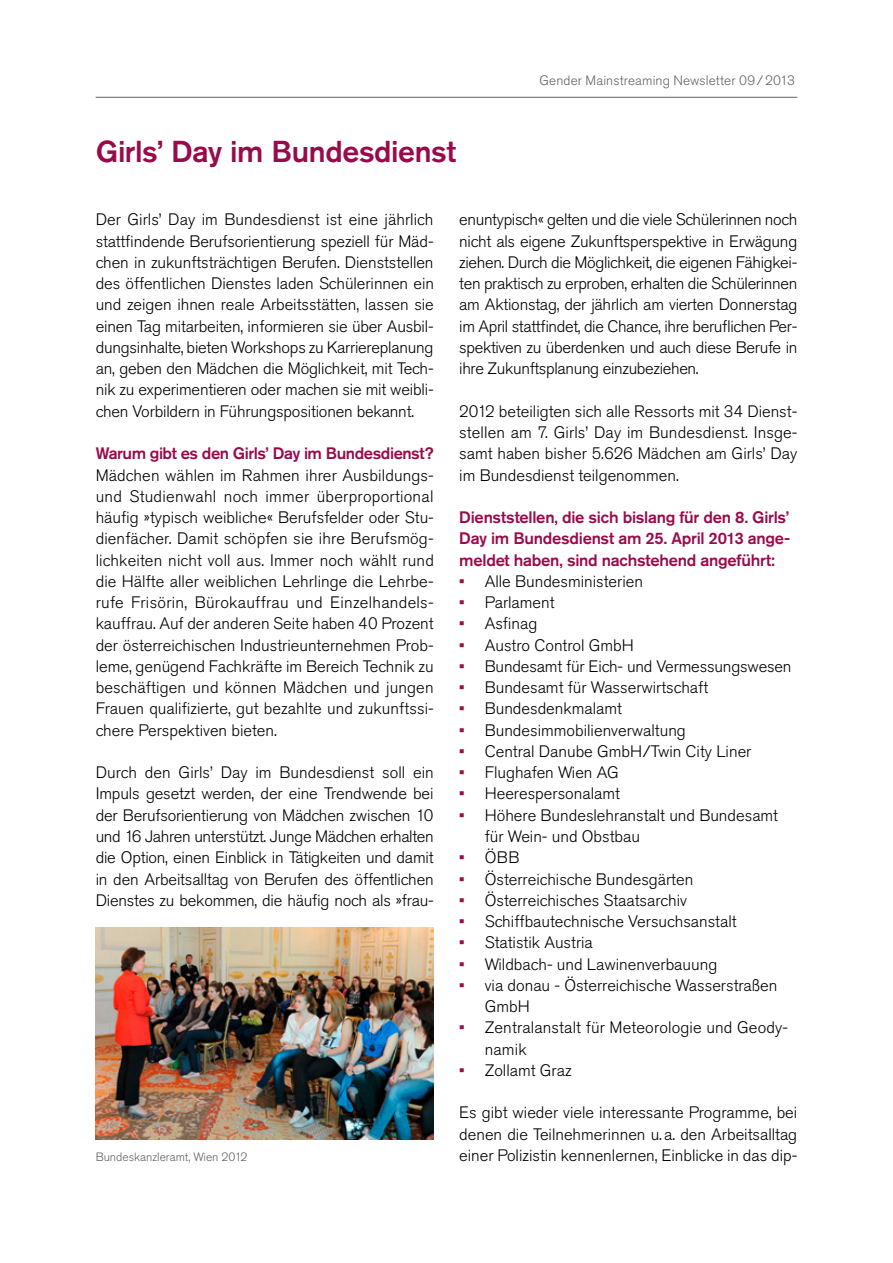
<style>
.page{position:relative;width:893px;height:1263px;background:#fff}
.page>*{position:absolute;margin:0;border:0;box-sizing:border-box;transform-origin:0 0}
.NL___Headline_1{font:500 30px "Akzidenz Grotesk Pro";letter-spacing:-.015em;color:#9a0a4a}
.NL_-_Lauftext{font:300 16.5px/21.3px "Akzidenz Grotesk Pro";color:#000;text-align:justify}
.NL_-_Headline_3{font:500 16.5px/21.3px "Akzidenz Grotesk Pro";letter-spacing:-.02em;color:#9a0a4a;text-align:justify}
.t1{font:300 13.5px "Akzidenz Grotesk Pro";letter-spacing:.01em;color:#636362}
.t2{font:300 12px "Akzidenz Grotesk Pro";color:#636362}
.s1{font-weight:500;color:#9a0a4a}
</style>
<div class="page">
<hr style="left:96px;top:97px;width:701px;height:1px;background:#636362">
<img style="left:96px;top:927px;width:338px;height:213px">
<h1 class="NL___Headline_1" style="left:96px;top:132px;width:362px">Girls’ Day im Bundesdienst</h1>
<p class="t1" style="left:540px;top:72px;width:257px">Gender Mainstreaming Newsletter 09/2013</p>
<p class="NL_-_Lauftext" style="left:96px;top:209px;width:340px">Der Girls’ Day im Bundesdienst ist eine jährlich stattfindende Berufsorientierung speziell für Mäd&shy;chen in zukunftsträchtigen Berufen. Dienststellen des öffentlichen Dienstes laden Schülerinnen ein und zeigen ihnen reale Arbeitsstätten, lassen sie einen Tag mitarbeiten, informieren sie über Ausbil&shy;dungsinhalte, bieten Workshops zu Karriereplanung an, geben den Mädchen die Möglichkeit, mit Tech&shy;nik zu experimentieren oder machen sie mit weibli&shy;chen Vorbildern in Führungspositionen bekannt.</p>
<h3 class="NL_-_Headline_3" style="left:96px;top:443px;width:340px">Warum gibt es den Girls’ Day im Bundesdienst?</h3>
<p class="NL_-_Lauftext" style="left:96px;top:464px;width:340px">Mädchen wählen im Rahmen ihrer Ausbildungs&shy;und Studienwahl noch immer überproportional häufig »typisch weibliche« Berufsfelder oder Stu&shy;dienfächer. Damit schöpfen sie ihre Berufsmög&shy;lichkeiten nicht voll aus. Immer noch wählt rund die Hälfte aller weiblichen Lehrlinge die Lehrbe&shy;rufe Frisörin, Bürokauffrau und Einzelhandels&shy;kauffrau. Auf der anderen Seite haben 40 Prozent der österreichischen Industrieunternehmen Prob&shy;leme, genügend Fachkräfte im Bereich Technik zu beschäftigen und können Mädchen und jungen Frauen qualifizierte, gut bezahlte und zukunftssi&shy;chere Perspektiven bieten.</p>
<p class="NL_-_Lauftext" style="left:96px;top:762px;width:340px">Durch den Girls’ Day im Bundesdienst soll ein Impuls gesetzt werden, der eine Trendwende bei der Berufsorientierung von Mädchen zwischen 10 und 16 Jahren unterstützt. Junge Mädchen erhalten die Option, einen Einblick in Tätigkeiten und damit in den Arbeitsalltag von Berufen des öffentlichen Dienstes zu bekommen, die häufig noch als »frau-</p>
<p class="NL_-_Lauftext" style="left:459px;top:209px;width:340px">enuntypisch« gelten und die viele Schülerinnen noch nicht als eigene Zukunftsperspektive in Erwägung ziehen. Durch die Möglichkeit, die eigenen Fähigkei&shy;ten praktisch zu erproben, erhalten die Schülerinnen am Aktionstag, der jährlich am vierten Donnerstag im April stattfindet, die Chance, ihre beruflichen Per&shy;spektiven zu überdenken und auch diese Berufe in ihre Zukunftsplanung einzubeziehen.</p>
<p class="NL_-_Lauftext" style="left:459px;top:400px;width:340px">2012 beteiligten sich alle Ressorts mit 34 Dienst&shy;stellen am 7. Girls’ Day im Bundesdienst. Insge&shy;samt haben bisher 5.626 Mädchen am Girls’ Day im Bundesdienst teilgenommen.</p>
<h3 class="NL_-_Headline_3" style="left:459px;top:506px;width:333px">Dienststellen, die sich bislang für den 8. Girls’ Day im Bundesdienst am 25. April 2013 ange&shy;meldet haben, sind nachstehend angeführt:</h3>
<p class="NL_-_Lauftext" style="left:459px;top:570px;width:185px"><span class="s1">•</span> Alle Bundesministerien</p>
<p class="NL_-_Lauftext" style="left:459px;top:592px;width:97px"><span class="s1">•</span> Parlament</p>
<p class="NL_-_Lauftext" style="left:459px;top:613px;width:80px"><span class="s1">•</span> Asfinag</p>
<p class="NL_-_Lauftext" style="left:459px;top:634px;width:176px"><span class="s1">•</span> Austro Control GmbH</p>
<p class="NL_-_Lauftext" style="left:459px;top:655px;width:334px"><span class="s1">•</span> Bundesamt für Eich- und Vermessungswesen</p>
<p class="NL_-_Lauftext" style="left:459px;top:677px;width:250px"><span class="s1">•</span> Bundesamt für Wasserwirtschaft</p>
<p class="NL_-_Lauftext" style="left:459px;top:698px;width:164px"><span class="s1">•</span> Bundesdenkmalamt</p>
<p class="NL_-_Lauftext" style="left:459px;top:719px;width:228px"><span class="s1">•</span> Bundesimmobilienverwaltung</p>
<p class="NL_-_Lauftext" style="left:459px;top:740px;width:294px"><span class="s1">•</span> Central Danube GmbH/Twin City Liner</p>
<p class="NL_-_Lauftext" style="left:459px;top:762px;width:161px"><span class="s1">•</span> Flughafen Wien AG</p>
<p class="NL_-_Lauftext" style="left:459px;top:783px;width:162px"><span class="s1">•</span> Heerespersonalamt</p>
<p class="NL_-_Lauftext" style="left:485px;top:804px;width:295px;text-indent:-26px"><span class="s1">•</span> Höhere Bundeslehranstalt und Bundesamt für Wein- und Obstbau</p>
<p class="NL_-_Lauftext" style="left:459px;top:847px;width:62px"><span class="s1">•</span> ÖBB</p>
<p class="NL_-_Lauftext" style="left:459px;top:868px;width:236px"><span class="s1">•</span> Österreichische Bundesgärten</p>
<p class="NL_-_Lauftext" style="left:459px;top:889px;width:229px"><span class="s1">•</span> Österreichisches Staatsarchiv</p>
<p class="NL_-_Lauftext" style="left:459px;top:911px;width:279px"><span class="s1">•</span> Schiffbautechnische Versuchsanstalt</p>
<p class="NL_-_Lauftext" style="left:459px;top:932px;width:135px"><span class="s1">•</span> Statistik Austria</p>
<p class="NL_-_Lauftext" style="left:459px;top:953px;width:259px"><span class="s1">•</span> Wildbach- und Lawinenverbauung</p>
<p class="NL_-_Lauftext" style="left:485px;top:974px;width:294px;text-indent:-26px"><span class="s1">•</span> via donau - Österreichische Wasserstraßen<br>GmbH</p>
<p class="NL_-_Lauftext" style="left:485px;top:1017px;width:305px;text-indent:-26px"><span class="s1">•</span> Zentralanstalt für Meteorologie und Geody&shy;namik</p>
<p class="NL_-_Lauftext" style="left:459px;top:1059px;width:114px"><span class="s1">•</span> Zollamt Graz</p>
<p class="NL_-_Lauftext" style="left:459px;top:1102px;width:340px">Es gibt wieder viele interessante Programme, bei denen die Teilnehmerinnen u. a. den Arbeitsalltag</p>
<p class="t2" style="left:96px;top:1149px;width:153px">Bundeskanzleramt, Wien 2012</p>
<p class="NL_-_Lauftext" style="left:459px;top:1144px;width:340px">einer Polizistin kennenlernen, Einblicke in das dip-</p>
</div>
